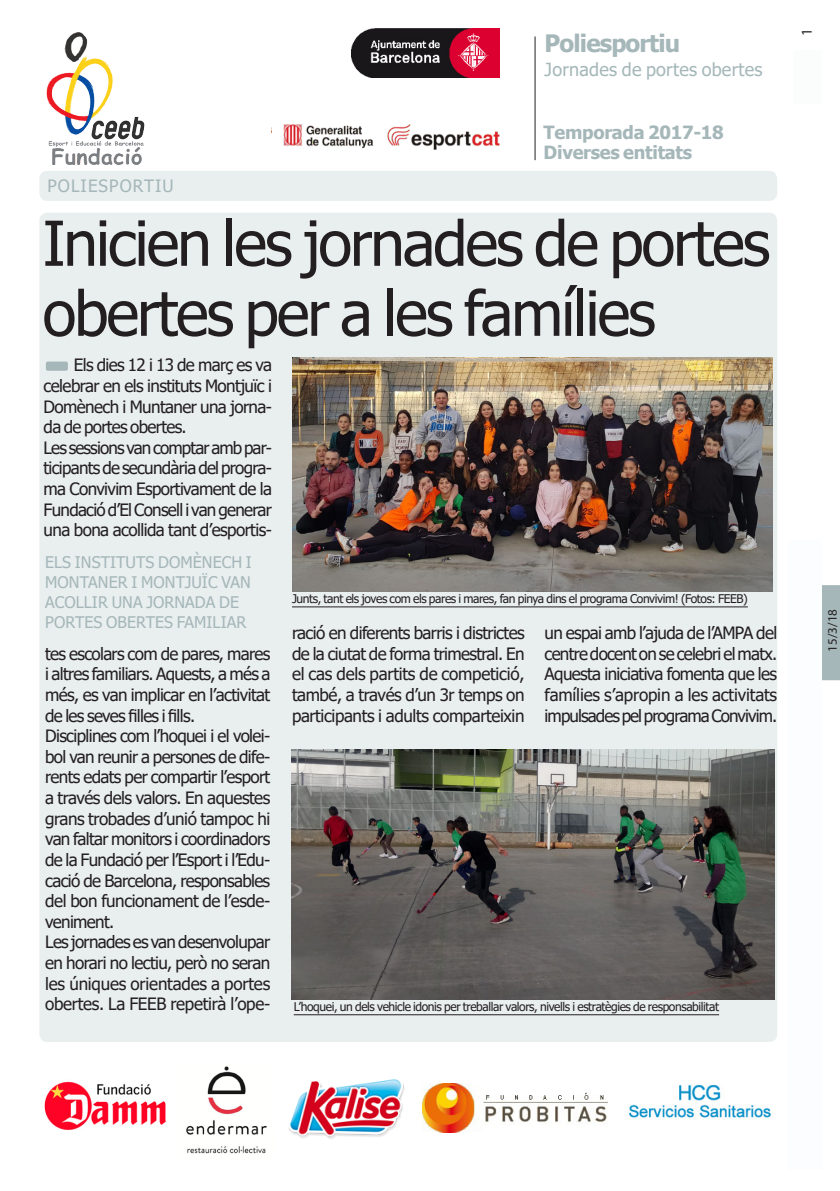
<style>
.page{position:relative;width:840px;height:1191px;background:#fff}
.page>*{position:absolute;margin:0;border:0;box-sizing:border-box;transform-origin:0 0}
.totc_TITULAR-noti-31{font:62px/70px "Tahoma";letter-spacing:-.035em;color:#231f20}
.t1{font:700 24px "Tahoma";letter-spacing:-.035em;color:#a5b7b9}
.t2{font:700 18.2px "Tahoma";letter-spacing:-.015em;color:#a5b7b9}
.t3{font:18px "Tahoma";letter-spacing:.015em;color:#a5b7b9}
.totc_TEXT_BASE{font:17px/20.6px "Tahoma";letter-spacing:-.035em;color:#231f20;text-align:justify}
.totc_EPÍGRAF{font:17px "Tahoma";letter-spacing:.065em;color:#a5b7b9}
.totc_EPÍGRAF-2{font:16px/20px "Tahoma";letter-spacing:.005em;color:#a5b7b9}
.t4{font:15px "Myriad Pro";color:#231f20}
.totc_FRASE_noti-càrr{font:13px "Myriad Pro";color:#231f20}
.totc_PEU_FOTO{font:12px "Tahoma";letter-spacing:-.035em;color:#231f20}
</style>
<div class="page">
<div style="left:822px;top:585px;width:17px;height:95px;background:#a5b7b9"></div>
<img style="left:44px;top:1081px;width:122px;height:49px">
<div style="left:39px;top:213px;width:737px;height:829px;background:#e9eeef;border-radius:8px"></div>
<div style="left:39px;top:171px;width:737px;height:30px;background:#e9eeef;border-radius:8px"></div>
<img style="left:292px;top:357px;width:480px;height:234px">
<hr style="left:292px;top:606px;width:455px;height:1px;background:#231f20">
<hr style="left:534px;top:37px;width:1px;height:123px;background:#231f20">
<div style="left:787px;top:540px;width:34px;height:629px;background:#fbfdfe"></div>
<div style="left:793px;top:50px;width:28px;height:54px;background:#fbfdfc"></div>
<img style="left:351px;top:28px;width:148px;height:50px">
<img style="left:628px;top:1084px;width:144px;height:34px">
<img style="left:283px;top:124px;width:217px;height:26px">
<img style="left:46px;top:32px;width:99px;height:133px">
<div style="left:46px;top:361px;width:22px;height:10px;background:#a5b7b9;border-radius:2px"></div>
<img style="left:288px;top:1079px;width:116px;height:60px">
<img style="left:422px;top:1083px;width:184px;height:49px">
<img style="left:291px;top:749px;width:483px;height:250px">
<hr style="left:293px;top:1014px;width:425px;height:1px;background:#231f20">
<img style="left:186px;top:1066px;width:81px;height:88px">
<p class="t1" style="left:544px;top:27px;width:137px">Poliesportiu</p>
<p class="t3" style="left:544px;top:58px;width:219px">Jornades de portes obertes</p>
<p class="totc_EPÍGRAF" style="left:47px;top:174px;width:128px">POLIESPORTIU</p>
<p class="t2" style="left:543px;top:119px;width:182px">Temporada 2017-18</p>
<p class="t2" style="left:543px;top:140px;width:150px">Diverses entitats</p>
<p class="totc_TITULAR-noti-31" style="left:43px;top:212px;width:728px">Inicien les jornades de portes obertes per a les famílies</p>
<p class="totc_TEXT_BASE" style="left:44px;top:356px;width:230px;text-indent:30px">Els dies 12 i 13 de març es va celebrar en els instituts Montjuïc i Domènech i Muntaner una jorna&shy;da de portes obertes.</p>
<p class="totc_TEXT_BASE" style="left:44px;top:438px;width:230px">Les sessions van comptar amb par&shy;ticipants de secundària del progra&shy;ma Convivim Esportivament de la Fundació d’El Consell i van generar una bona acollida tant d’esportis-</p>
<p class="totc_EPÍGRAF-2" style="left:45px;top:553px;width:208px">ELS INSTITUTS DOMÈNECH I<br>MONTANER I MONTJUÏC VAN<br>ACOLLIR UNA JORNADA DE<br>PORTES OBERTES FAMILIAR</p>
<p class="totc_TEXT_BASE" style="left:45px;top:644px;width:226px">tes escolars com de pares, mares i altres familiars. Aquests, a més a més, es van implicar en l’activitat de les seves filles i fills.</p>
<p class="totc_TEXT_BASE" style="left:45px;top:726px;width:226px">Disciplines com l’hoquei i el volei&shy;bol van reunir a persones de dife&shy;rents edats per compartir l’esport a través dels valors. En aquestes grans trobades d’unió tampoc hi van faltar monitors i coordinadors de la Fundació per l’Esport i l’Edu&shy;cació de Barcelona, responsables del bon funcionament de l’esde&shy;veniment.</p>
<p class="totc_TEXT_BASE" style="left:45px;top:932px;width:226px">Les jornades es van desenvolupar en horari no lectiu, però no seran les úniques orientades a portes obertes. La FEEB repetirà l’ope-</p>
<p class="totc_PEU_FOTO" style="left:292px;top:590px;width:457px">Junts, tant els joves com els pares i mares, fan pinya dins el programa Convivim! (Fotos: FEEB)</p>
<p class="totc_TEXT_BASE" style="left:292px;top:623px;width:234px">ració en diferents barris i districtes de la ciutat de forma trimestral. En el cas dels partits de competició, també, a través d’un 3r temps on participants i adults comparteixin</p>
<p class="totc_TEXT_BASE" style="left:544px;top:623px;width:234px">un espai amb l’ajuda de l’AMPA del centre docent on se celebri el matx.<br>Aquesta iniciativa fomenta que les famílies s’apropin a les activitats impulsades pel programa Convivim.</p>
<p class="totc_PEU_FOTO" style="left:293px;top:998px;width:426px">L’hoquei, un dels vehicle idonis per treballar valors, nivells i estratègies de responsabilitat</p>
<p class="t4" style="left:797px;top:36px;width:9px;rotate:-90deg">1</p>
<p class="totc_FRASE_noti-càrr" style="left:824px;top:652px;width:44px;rotate:-90deg">15/3/18</p>
</div>
